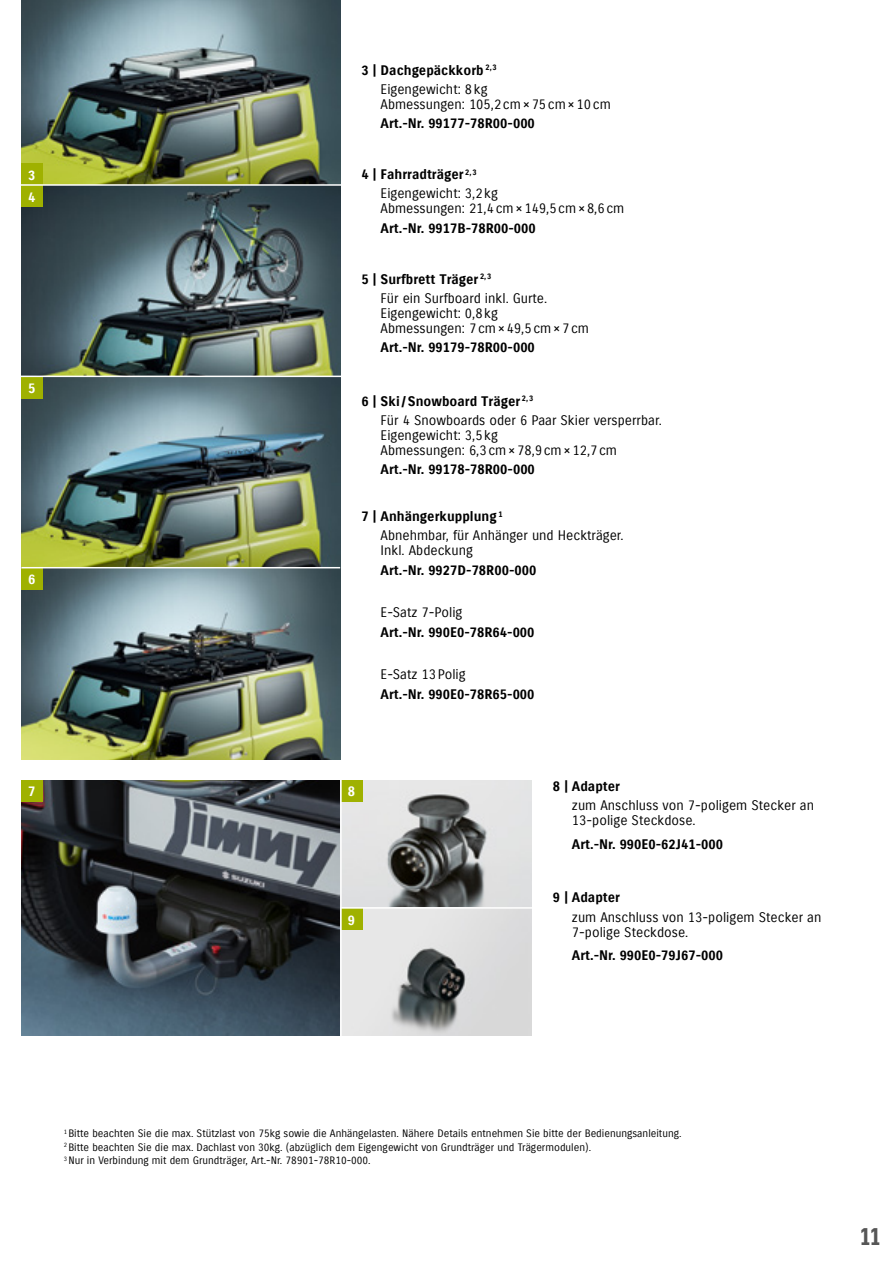
<style>
.page{position:relative;width:893px;height:1263px;background:#fff}
.page>*{position:absolute;margin:0;border:0;box-sizing:border-box;transform-origin:0 0}
.t1{font:24px "Suzuki PRO Headline";color:#565656}
.Beschreibung{font:13.5px/15px "Suzuki PRO Regular";color:#000}
.Artikelnummer{font:13.5px "Suzuki PRO Bold";color:#000}
.Artikel_Name{font:13.5px "Suzuki PRO Bold";color:#000}
.Artikel_Name-2{font:13.5px "Suzuki PRO Bold";color:#fff}
.t2{font:10.5px "Suzuki PRO Regular";color:#000}
</style>
<div class="page">
<img style="left:21px;top:780px;width:510px;height:255px">
<img style="left:21px;top:0;width:319px;height:759px">
<div style="left:21px;top:164px;width:22px;height:21px;background:#9fb100"></div>
<div style="left:21px;top:186px;width:22px;height:21px;background:#9fb100"></div>
<div style="left:21px;top:377px;width:22px;height:21px;background:#9fb100"></div>
<div style="left:21px;top:568px;width:22px;height:22px;background:#9fb100"></div>
<div style="left:21px;top:780px;width:22px;height:21px;background:#9fb100"></div>
<div style="left:341px;top:780px;width:21px;height:21px;background:#9fb100"></div>
<div style="left:341px;top:909px;width:21px;height:21px;background:#9fb100"></div>
<hr style="left:340px;top:907px;width:193px;height:2px;background:#fff">
<hr style="left:13px;top:376px;width:331px;height:1px;background:#fff">
<hr style="left:13px;top:184px;width:331px;height:2px;background:#fff">
<hr style="left:21px;top:567px;width:319px;height:1px;background:#fff">
<hr style="left:340px;top:779px;width:2px;height:257px;background:#fff">
<p class="Artikel_Name-2" style="left:28px;top:167px;width:9px">3</p>
<p class="Artikel_Name-2" style="left:28px;top:189px;width:9px">4</p>
<p class="Artikel_Name-2" style="left:28px;top:380px;width:9px">5</p>
<p class="Artikel_Name-2" style="left:28px;top:571px;width:9px">6</p>
<p class="Artikel_Name" style="left:361px;top:62px;width:137px">3 | Dachgepäckkorb <sup>2,3</sup></p>
<p class="Beschreibung" style="left:381px;top:82px;width:232px">Eigengewicht: 8kg<br>Abmessungen: 105,2cm×75cm×10cm</p>
<p class="Artikelnummer" style="left:381px;top:115px;width:156px">Art.-Nr. 99177-78R00-000</p>
<p class="Artikel_Name" style="left:361px;top:166px;width:117px">4 | Fahrradträger <sup>2,3</sup></p>
<p class="Beschreibung" style="left:381px;top:186px;width:245px">Eigengewicht: 3,2kg<br>Abmessungen: 21,4cm×149,5cm×8,6cm</p>
<p class="Artikelnummer" style="left:381px;top:220px;width:157px">Art.-Nr. 9917B-78R00-000</p>
<p class="Artikel_Name" style="left:361px;top:271px;width:131px">5 | Surfbrett Träger <sup>2,3</sup></p>
<p class="Beschreibung" style="left:381px;top:291px;width:210px">Für ein Surfboard inkl. Gurte.<br>Eigengewicht: 0,8kg<br>Abmessungen: 7cm×49,5cm×7cm</p>
<p class="Artikelnummer" style="left:381px;top:339px;width:156px">Art.-Nr. 99179-78R00-000</p>
<p class="Artikel_Name" style="left:361px;top:393px;width:173px">6 | Ski/Snowboard Träger <sup>2,3</sup></p>
<p class="Beschreibung" style="left:381px;top:413px;width:283px">Für 4 Snowboards oder 6 Paar Skier versperrbar.<br>Eigengewicht: 3,5kg<br>Abmessungen: 6,3cm×78,9cm×12,7cm</p>
<p class="Artikelnummer" style="left:381px;top:461px;width:156px">Art.-Nr. 99178-78R00-000</p>
<p class="Artikel_Name" style="left:361px;top:508px;width:143px">7 | Anhängerkupplung <sup>1</sup></p>
<p class="Beschreibung" style="left:381px;top:528px;width:245px">Abnehmbar, für Anhänger und Heckträger.<br>Inkl. Abdeckung</p>
<p class="Artikelnummer" style="left:381px;top:562px;width:157px">Art.-Nr. 9927D-78R00-000</p>
<p class="Beschreibung" style="left:381px;top:605px;width:83px">E-Satz 7-Polig</p>
<p class="Artikelnummer" style="left:381px;top:624px;width:155px">Art.-Nr. 990E0-78R64-000</p>
<p class="Beschreibung" style="left:381px;top:667px;width:87px">E-Satz 13Polig</p>
<p class="Artikelnummer" style="left:381px;top:686px;width:155px">Art.-Nr. 990E0-78R65-000</p>
<p class="Artikel_Name-2" style="left:28px;top:783px;width:9px">7</p>
<p class="Artikel_Name-2" style="left:348px;top:783px;width:9px">8</p>
<p class="Artikel_Name-2" style="left:348px;top:912px;width:9px">9</p>
<p class="Artikel_Name" style="left:553px;top:778px;width:69px">8 | Adapter</p>
<p class="Beschreibung" style="left:572px;top:798px;width:244px">zum Anschluss von 7-poligem Stecker an<br>13-polige Steckdose.</p>
<p class="Artikelnummer" style="left:572px;top:836px;width:153px">Art.-Nr. 990E0-62J41-000</p>
<p class="Artikel_Name" style="left:553px;top:889px;width:69px">9 | Adapter</p>
<p class="Beschreibung" style="left:572px;top:909px;width:251px">zum Anschluss von 13-poligem Stecker an<br>7-polige Steckdose.</p>
<p class="Artikelnummer" style="left:572px;top:947px;width:153px">Art.-Nr. 990E0-79J67-000</p>
<p class="t2" style="left:64px;top:1127px;width:619px"><sup>1</sup> Bitte beachten Sie die max. Stützlast von 75kg sowie die Anhängelasten. Nähere Details entnehmen Sie bitte der Bedienungsanleitung.</p>
<p class="t2" style="left:64px;top:1140px;width:529px"><sup>2</sup> Bitte beachten Sie die max. Dachlast von 30kg. (abzüglich dem Eigengewicht von Grundträger und Trägermodulen).</p>
<p class="t2" style="left:64px;top:1154px;width:308px"><sup>3</sup> Nur in Verbindung mit dem Grundträger, Art.-Nr. 78901-78R10-000.</p>
<h1 class="t1" style="left:860px;top:1222px;width:22px">11</h1>
</div>
